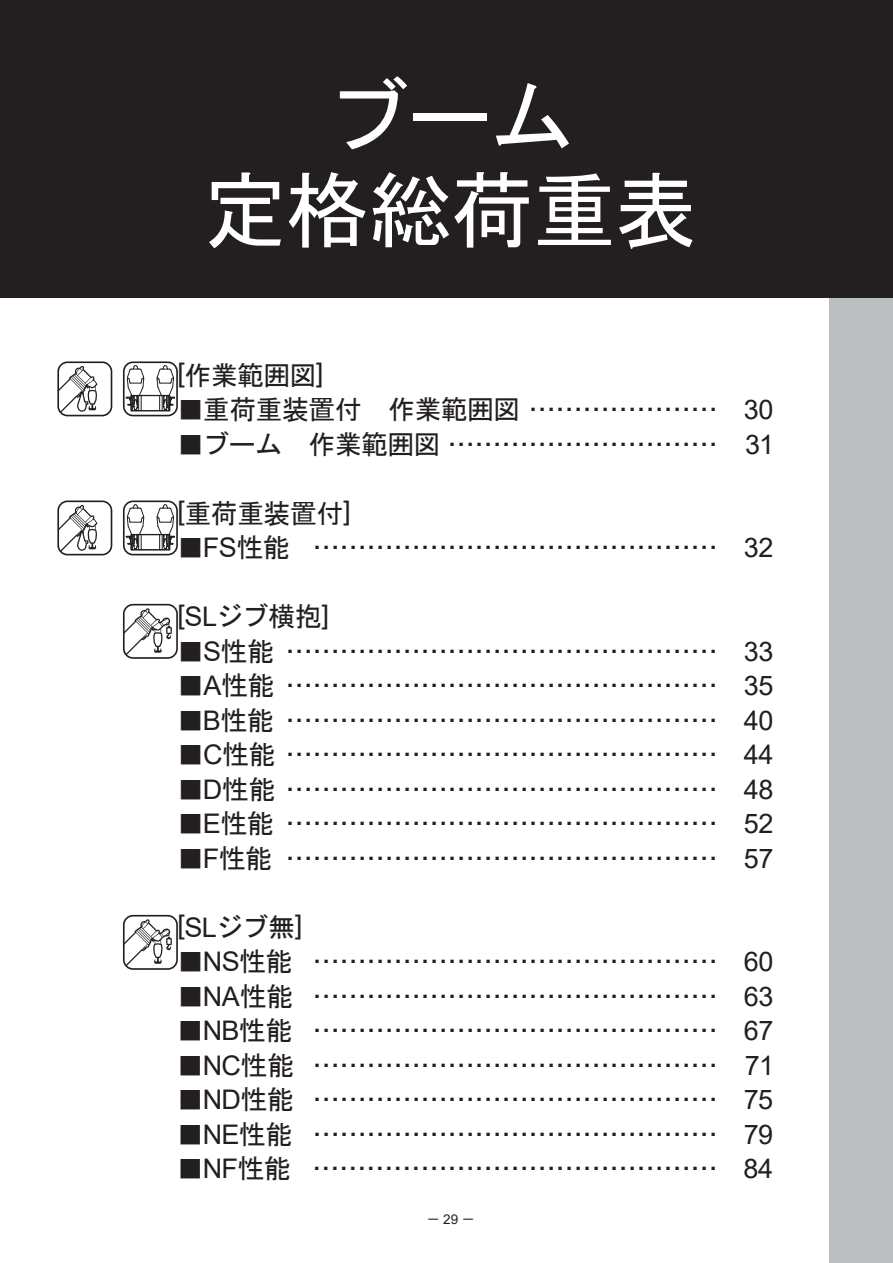
<style>
.page{position:relative;width:893px;height:1263px;background:#fff}
.page>*{position:absolute;margin:0;border:0;box-sizing:border-box;transform-origin:0 0}
.t1{font:84px/93px "MS Gothic";letter-spacing:-.025em;color:#fff;text-align:center}
.t2{font:27px "MS Gothic";letter-spacing:-.02em;color:#231f20}
.t3{font:27px "Arial";color:#231f20}
.t4{font:13.5px "MS Gothic";color:#231f20}
.s1{font-family:"Arial"}
.s2{font-family:"MS Gothic"}
</style>
<div class="page">
<div style="left:829px;top:0;width:64px;height:1263px;background:#bcbdc0"></div>
<div style="left:0;top:0;width:893px;height:298px;background:#231f20"></div>
<svg style="left:123px;top:361px;width:55px;height:55px"></svg>
<svg style="left:57px;top:361px;width:55px;height:55px"></svg>
<svg style="left:123px;top:500px;width:55px;height:55px"></svg>
<svg style="left:57px;top:500px;width:55px;height:55px"></svg>
<svg style="left:123px;top:604px;width:55px;height:55px"></svg>
<svg style="left:123px;top:915px;width:55px;height:55px"></svg>
<h1 class="t1" style="left:203px;top:71px;width:496px">ブーム<br>定格総荷重表</h1>
<p class="t2" style="left:177px;top:361px;width:147px"><span class="s1">[</span>作業範囲図<span class="s1">]</span></p>
<p class="t2" style="left:177px;top:396px;width:598px">■重荷重装置付　作業範囲図 ………………… <span class="s1">30</span></p>
<p class="t2" style="left:177px;top:430px;width:599px">■ブーム　作業範囲図 ………………………… <span class="s1">31</span></p>
<p class="t2" style="left:177px;top:499px;width:175px"><span class="s1">[</span>重荷重装置付<span class="s1">]</span></p>
<p class="t2" style="left:177px;top:534px;width:598px">■<span class="s1">FS</span>性能 ……………………………………… <span class="s1">32</span></p>
<p class="t3" style="left:177px;top:597px;width:153px">[SL<span class="s2">ジブ横抱</span>]</p>
<p class="t2" style="left:177px;top:637px;width:598px">■<span class="s1">S</span>性能 ………………………………………… <span class="s1">33</span></p>
<p class="t2" style="left:177px;top:672px;width:598px">■<span class="s1">A</span>性能 ………………………………………… <span class="s1">35</span></p>
<p class="t2" style="left:177px;top:706px;width:598px">■<span class="s1">B</span>性能 ………………………………………… <span class="s1">40</span></p>
<p class="t2" style="left:177px;top:741px;width:598px">■<span class="s1">C</span>性能 ………………………………………… <span class="s1">44</span></p>
<p class="t2" style="left:177px;top:775px;width:598px">■<span class="s1">D</span>性能 ………………………………………… <span class="s1">48</span></p>
<p class="t2" style="left:177px;top:810px;width:598px">■<span class="s1">E</span>性能 ………………………………………… <span class="s1">52</span></p>
<p class="t2" style="left:177px;top:845px;width:598px">■<span class="s1">F</span>性能 ………………………………………… <span class="s1">57</span></p>
<p class="t3" style="left:177px;top:907px;width:126px">[SL<span class="s2">ジブ無</span>]</p>
<p class="t2" style="left:177px;top:948px;width:598px">■<span class="s1">NS</span>性能 ……………………………………… <span class="s1">60</span></p>
<p class="t2" style="left:177px;top:983px;width:598px">■<span class="s1">NA</span>性能 ……………………………………… <span class="s1">63</span></p>
<p class="t2" style="left:177px;top:1017px;width:598px">■<span class="s1">NB</span>性能 ……………………………………… <span class="s1">67</span></p>
<p class="t2" style="left:177px;top:1052px;width:599px">■<span class="s1">NC</span>性能 ……………………………………… <span class="s1">71</span></p>
<p class="t2" style="left:177px;top:1086px;width:598px">■<span class="s1">ND</span>性能 ……………………………………… <span class="s1">75</span></p>
<p class="t2" style="left:177px;top:1121px;width:598px">■<span class="s1">NE</span>性能 ……………………………………… <span class="s1">79</span></p>
<p class="t2" style="left:177px;top:1155px;width:598px">■<span class="s1">NF</span>性能 ……………………………………… <span class="s1">84</span></p>
<p class="t4" style="left:426px;top:1212px;width:50px">－<span class="s1">29</span>－</p>
</div>
